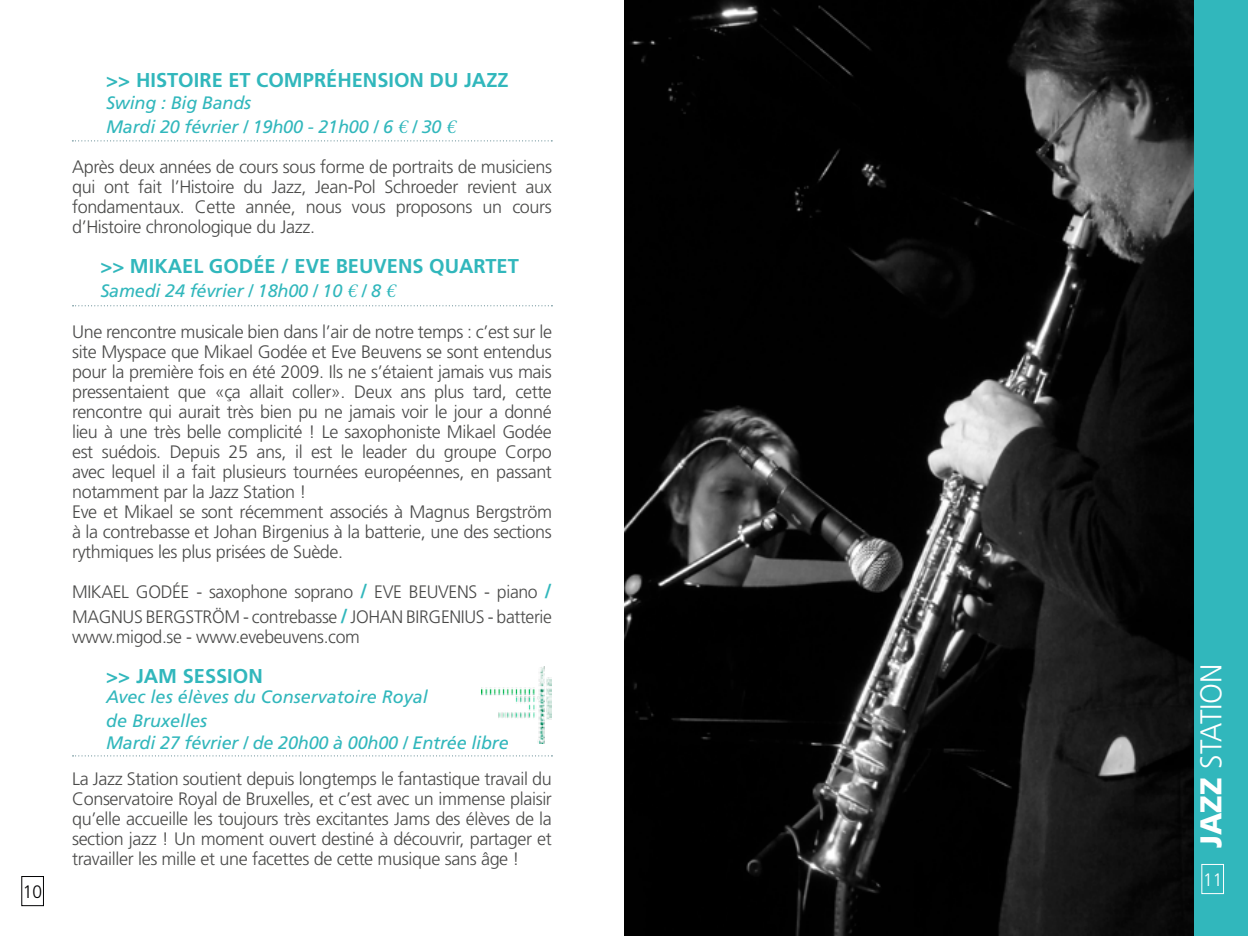
<style>
.page{position:relative;width:1248px;height:936px;background:#fff}
.page>*{position:absolute;margin:0;border:0;box-sizing:border-box;transform-origin:0 0}
.t1{font:300 30px "Frutiger";color:#fff;scale:.96 1}
.t2{font:700 20px "Frutiger";color:#31b7bc}
.t3{font:300 18px/20px "Frutiger";letter-spacing:-.02em;color:#4a4a49;text-align:justify}
.t4{font:italic 18px/24px "Frutiger";letter-spacing:-.01em;color:#31b7bc}
.t5{font:300 18px "Frutiger";color:#fff;scale:.96 1}
.t6{font:300 18px "Frutiger";color:#020203;scale:.96 1}
.s1{font-family:"Garamond Premr Pro";font-size:20px}
.s2{font-weight:700;font-size:20px;color:#31b7bc}
.s3{font-weight:900}
</style>
<div class="page">
<img style="left:624px;top:0;width:570px;height:935px">
<div style="left:1194px;top:0;width:53px;height:935px;background:#31b7bc"></div>
<div style="left:1201px;top:863px;width:22px;height:31px;border:1px solid #fff"></div>
<div style="left:21px;top:875px;width:23px;height:31px;border:1px solid #020203"></div>
<svg style="left:72px;top:140px;width:480px;height:1px"></svg>
<svg style="left:72px;top:305px;width:480px;height:1px"></svg>
<svg style="left:72px;top:755px;width:480px;height:1px"></svg>
<img style="left:481px;top:666px;width:71px;height:77px">
<p class="t6" style="left:23px;top:881px;width:22px">10</p>
<p class="t2" style="left:106px;top:68px;width:404px">&gt;&gt; HISTOIRE ET COMPRÉHENSION DU JAZZ</p>
<p class="t4" style="left:106px;top:90px;width:355px">Swing : Big Bands<br>Mardi 20 février / 19h00 - 21h00 / 6 <span class="s1">€</span> / 30 <span class="s1">€</span></p>
<p class="t3" style="left:72px;top:157px;width:481px">Après deux années de cours sous forme de portraits de musiciens qui ont fait l’Histoire du Jazz, Jean-Pol Schroeder revient aux fondamentaux. Cette année, nous vous proposons un cours d’Histoire chronologique du Jazz.</p>
<p class="t2" style="left:100px;top:254px;width:420px">&gt;&gt; MIKAEL GODÉE / EVE BEUVENS QUARTET</p>
<p class="t4" style="left:100px;top:279px;width:300px">Samedi 24 février / 18h00 / 10 <span class="s1">€</span> / 8 <span class="s1">€</span></p>
<p class="t3" style="left:72px;top:321px;width:481px;text-align:left">Une rencontre musicale bien dans l’air de notre temps : c’est sur le site Myspace que Mikael Godée et Eve Beuvens se sont entendus pour la première fois en été 2009. Ils ne s’étaient jamais vus mais pressentaient que «ça allait coller». Deux ans plus tard, cette rencontre qui aurait très bien pu ne jamais voir le jour a donné lieu à une très belle complicité ! Le saxophoniste Mikael Godée est suédois. Depuis 25 ans, il est le leader du groupe Corpo avec lequel il a fait plusieurs tournées européennes, en passant notamment par la Jazz Station !<br>Eve et Mikael se sont récemment associés à Magnus Bergström à la contrebasse et Johan Birgenius à la batterie, une des sections rythmiques les plus prisées de Suède.</p>
<p class="t3" style="left:72px;top:580px;width:481px;line-height:24px">MIKAEL GODÉE - saxophone soprano <span class="s2">/</span> EVE BEUVENS - piano <span class="s2">/<br></span>MAGNUS BERGSTRÖM - contrebasse <span class="s2">/</span> JOHAN BIRGENIUS - batterie</p>
<p class="t3" style="left:72px;top:626px;width:289px">www.migod.se - www.evebeuvens.com</p>
<p class="t2" style="left:106px;top:664px;width:158px">&gt;&gt; JAM SESSION</p>
<p class="t4" style="left:106px;top:684px;width:323px">Avec les élèves du Conservatoire Royal de Bruxelles</p>
<p class="t4" style="left:106px;top:730px;width:404px">Mardi 27 février / de 20h00 à 00h00 / Entrée libre</p>
<p class="t3" style="left:72px;top:768px;width:481px">La Jazz Station soutient depuis longtemps le fantastique travail du Conservatoire Royal de Bruxelles, et c’est avec un immense plaisir qu’elle accueille les toujours très excitantes Jams des élèves de la section jazz ! Un moment ouvert destiné à découvrir, partager et travailler les mille et une facettes de cette musique sans âge !</p>
<h1 class="t1" style="left:1193px;top:848px;width:194px;rotate:-90deg"><span class="s3">JAZZ</span> STATION</h1>
<p class="t5" style="left:1202px;top:869px;width:22px">11</p>
</div>
